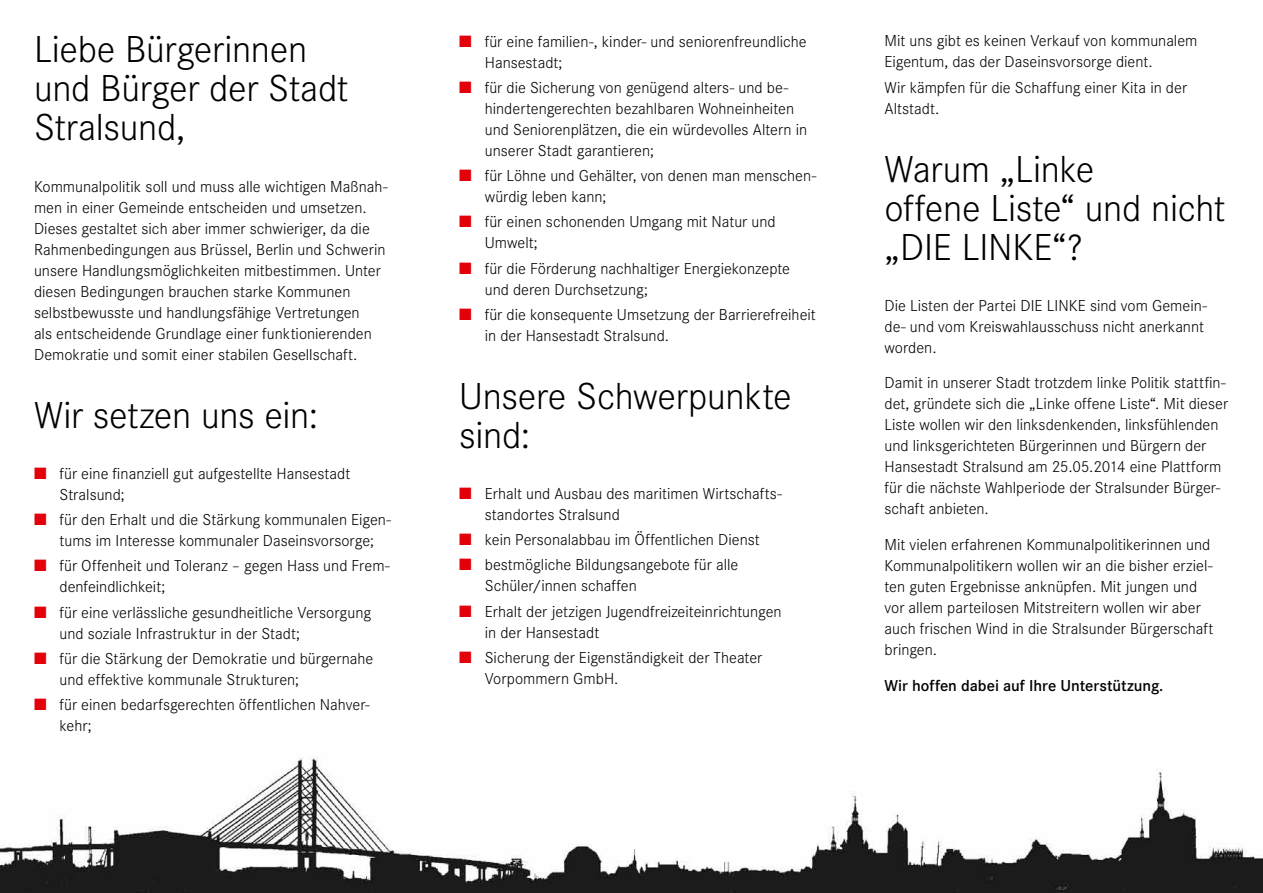
<style>
.page{position:relative;width:1263px;height:893px;background:#fff}
.page>*{position:absolute;margin:0;border:0;box-sizing:border-box;transform-origin:0 0}
.t1{font:300 39px/39px "Corporate S";letter-spacing:-.01em;color:#000}
.t2{font:300 16.5px/21px "Corporate S";color:#000}
.t3{font:600 16.5px "Corporate S";color:#000}
.s1{color:#e3000b}
</style>
<div class="page">
<img style="left:0;top:757px;width:1263px;height:136px">
<h1 class="t1" style="left:34px;top:30px;width:316px">Liebe Bürgerinnen und Bürger der Stadt<br>Stralsund,</h1>
<p class="t2" style="left:34px;top:176px;width:355px">Kommunalpolitik soll und muss alle wichtigen Maßnah&shy;men in einer Gemeinde entscheiden und umsetzen.<br>Dieses gestaltet sich aber immer schwieriger, da die Rahmenbedingungen aus Brüssel, Berlin und Schwerin unsere Handlungsmöglichkeiten mitbestimmen. Unter diesen Bedingungen brauchen starke Kommunen selbstbewusste und handlungsfähige Vertretungen<br>als entscheidende Grundlage einer funktionierenden Demokratie und somit einer stabilen Gesellschaft.</p>
<h1 class="t1" style="left:34px;top:396px;width:286px">Wir setzen uns ein:</h1>
<p class="t2" style="left:60px;top:463px;width:292px;text-indent:-26px"><span class="s1">■</span> für eine finanziell gut aufgestellte Hansestadt<br>Stralsund;</p>
<p class="t2" style="left:34px;top:509px;width:359px;text-align:center"><span class="s1">■</span> für den Erhalt und die Stärkung kommunalen Eigen&shy;tums im Interesse kommunaler Daseinsvorsorge;</p>
<p class="t2" style="left:60px;top:555px;width:332px;text-indent:-26px"><span class="s1">■</span> für Offenheit und Toleranz – gegen Hass und Frem&shy;denfeindlichkeit;</p>
<p class="t2" style="left:60px;top:602px;width:313px;text-indent:-26px"><span class="s1">■</span> für eine verlässliche gesundheitliche Versorgung und soziale Infrastruktur in der Stadt;</p>
<p class="t2" style="left:60px;top:648px;width:315px;text-indent:-26px"><span class="s1">■</span> für die Stärkung der Demokratie und bürgernahe und effektive kommunale Strukturen;</p>
<p class="t2" style="left:60px;top:694px;width:312px;text-indent:-26px"><span class="s1">■</span> für einen bedarfsgerechten öffentlichen Nahver&shy;kehr;</p>
<p class="t2" style="left:485px;top:31px;width:323px;text-indent:-26px"><span class="s1">■</span> für eine familien-, kinder- und seniorenfreundliche<br>Hansestadt;</p>
<p class="t2" style="left:485px;top:77px;width:324px;text-indent:-26px"><span class="s1">■</span> für die Sicherung von genügend alters- und be&shy;hindertengerechten bezahlbaren Wohneinheiten und Seniorenplätzen, die ein würdevolles Altern in unserer Stadt garantieren;</p>
<p class="t2" style="left:485px;top:165px;width:333px;text-indent:-26px"><span class="s1">■</span> für Löhne und Gehälter, von denen man menschen&shy;würdig leben kann;</p>
<p class="t2" style="left:485px;top:211px;width:292px;text-indent:-26px"><span class="s1">■</span> für einen schonenden Umgang mit Natur und<br>Umwelt;</p>
<p class="t2" style="left:485px;top:258px;width:307px;text-indent:-26px"><span class="s1">■</span> für die Förderung nachhaltiger Energiekonzepte und deren Durchsetzung;</p>
<p class="t2" style="left:485px;top:304px;width:333px;text-indent:-26px"><span class="s1">■</span> für die konsequente Umsetzung der Barrierefreiheit in der Hansestadt Stralsund.</p>
<h1 class="t1" style="left:459px;top:377px;width:334px">Unsere Schwerpunkte sind:</h1>
<p class="t2" style="left:485px;top:483px;width:299px;text-indent:-26px"><span class="s1">■</span> Erhalt und Ausbau des maritimen Wirtschafts&shy;standortes Stralsund</p>
<p class="t2" style="left:459px;top:529px;width:302px"><span class="s1">■</span> kein Personalabbau im Öffentlichen Dienst</p>
<p class="t2" style="left:485px;top:555px;width:255px;text-indent:-26px"><span class="s1">■</span> bestmögliche Bildungsangebote für alle<br>Schüler/innen schaffen</p>
<p class="t2" style="left:485px;top:601px;width:298px;text-indent:-26px"><span class="s1">■</span> Erhalt der jetzigen Jugendfreizeiteinrichtungen in der Hansestadt</p>
<p class="t2" style="left:485px;top:647px;width:279px;text-indent:-26px"><span class="s1">■</span> Sicherung der Eigenständigkeit der Theater<br>Vorpommern GmbH.</p>
<p class="t2" style="left:884px;top:31px;width:314px">Mit uns gibt es keinen Verkauf von kommunalem<br>Eigentum, das der Daseinsvorsorge dient.</p>
<p class="t2" style="left:884px;top:77px;width:304px">Wir kämpfen für die Schaffung einer Kita in der<br>Altstadt.</p>
<h1 class="t1" style="left:884px;top:150px;width:342px">Warum „Linke<br>offene Liste“ und nicht „DIE LINKE“?</h1>
<p class="t2" style="left:884px;top:295px;width:324px">Die Listen der Partei DIE LINKE sind vom Gemein&shy;de- und vom Kreiswahlausschuss nicht anerkannt worden.</p>
<p class="t2" style="left:884px;top:373px;width:345px">Damit in unserer Stadt trotzdem linke Politik stattfin&shy;det, gründete sich die „Linke offene Liste“. Mit dieser Liste wollen wir den linksdenkenden, linksfühlenden und linksgerichteten Bürgerinnen und Bürgern der Hansestadt Stralsund am 25.05.2014 eine Plattform für die nächste Wahlperiode der Stralsunder Bürger&shy;schaft anbieten.</p>
<p class="t2" style="left:884px;top:534px;width:330px">Mit vielen erfahrenen Kommunalpolitikerinnen und Kommunalpolitikern wollen wir an die bisher erziel&shy;ten guten Ergebnisse anknüpfen. Mit jungen und vor allem parteilosen Mitstreitern wollen wir aber auch frischen Wind in die Stralsunder Bürgerschaft bringen.</p>
<p class="t3" style="left:884px;top:676px;width:280px">Wir hoffen dabei auf Ihre Unterstützung.</p>
</div>
